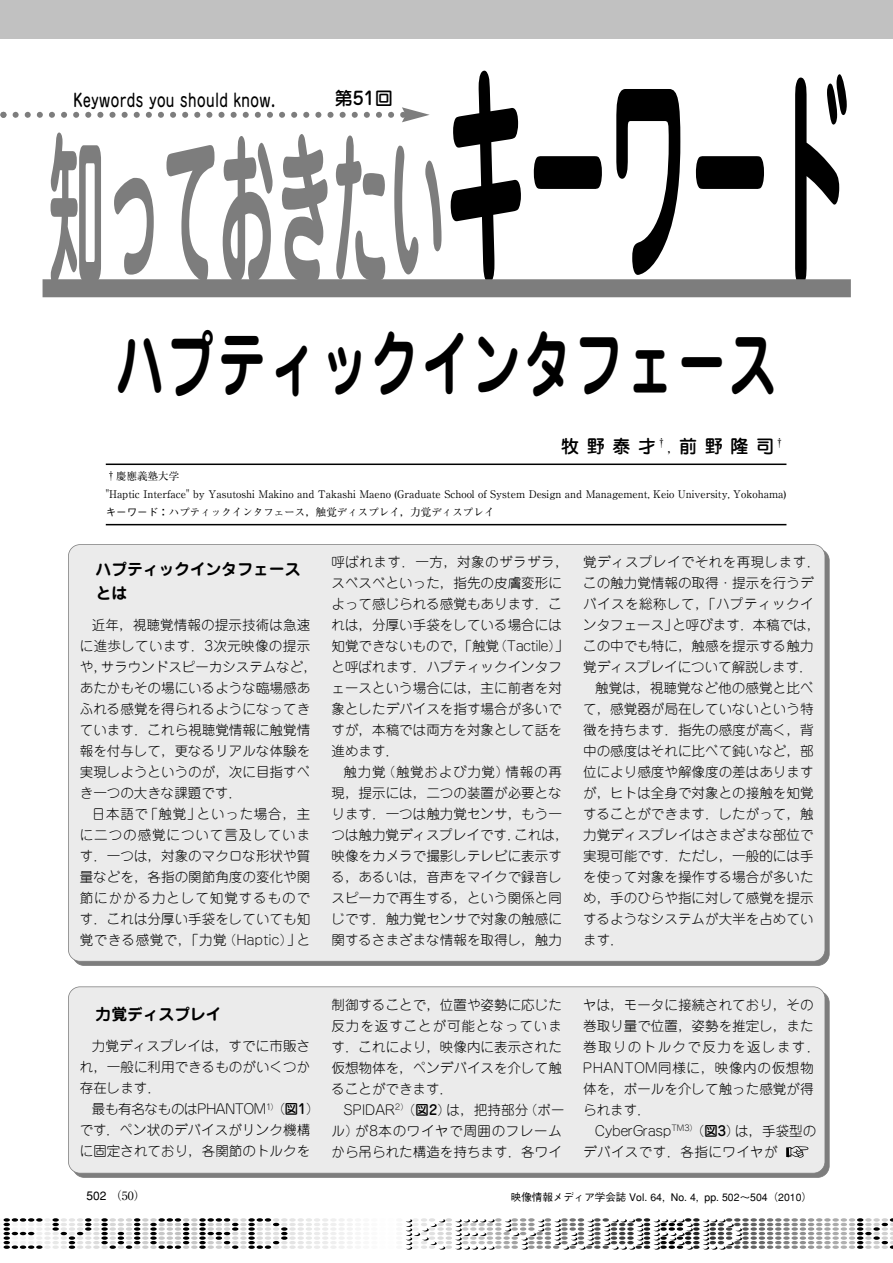
<style>
.page{position:relative;width:893px;height:1263px;background:#fff}
.page>*{position:absolute;margin:0;border:0;box-sizing:border-box;transform-origin:0 0}
.t1{font:700 166.2px "Jun 501";color:#7d7d7d;scale:.34 1}
.t2{font:700 72px "Jun 501";letter-spacing:.065em;color:#000;scale:.67 1}
.t3{font:500 18px "Jun 34";letter-spacing:.03em;color:#000;scale:.78 1}
.t4{font:500 18px "Jun 34";letter-spacing:.43em;color:#000}
.t5{font:500 18px "Jun 34";letter-spacing:.03em;color:#000}
.t6{font:700 15.75px/23.7px "Jun 501";color:#000}
.t7{font:300 13.5px/21px "Jun 101";letter-spacing:.005em;color:#000}
.t8{font:300 13.5px "Jun 101";letter-spacing:.035em;color:#000}
.t9{font:12px "Ryumin";color:#000}
.t10{font:10.5px/18px "Ryumin";color:#000}
.t11{font:500 10.5px "Gothic BBB";color:#000}
.s1{font-size:237.45px;color:#000}
.s2{font-family:"Ryumin";font-weight:400;font-size:12px}
.s3{font-family:"Gothic BBB";font-weight:500}
.s4{font-family:"Jun 34";font-weight:500}
</style>
<div class="page">
<div style="left:0;top:0;width:892px;height:38px;background:#c1c1c1"></div>
<svg style="left:3px;top:1218px;width:889px;height:32px"></svg>
<svg style="left:0;top:107px;width:429px;height:15px"></svg>
<div style="left:43px;top:279px;width:807px;height:18px;background:#7d7d7d"></div>
<hr style="left:106px;top:464px;width:680px;height:1px;background:#000">
<hr style="left:106px;top:524px;width:680px;height:1px;background:#000">
<div style="left:68px;top:545px;width:757px;height:416px;background:#ebebeb;border-radius:12px"></div>
<div style="left:68px;top:544px;width:757px;height:418px;border:2px solid #7d7d7d;border-radius:12px"></div>
<div style="left:68px;top:987px;width:757px;height:186px;background:#ebebeb;border-radius:12px"></div>
<div style="left:68px;top:986px;width:757px;height:188px;border:2px solid #7d7d7d;border-radius:12px"></div>
<svg style="left:786px;top:1146px;width:22px;height:12px"></svg>
<h1 class="t1" style="left:48px;top:148px;width:2360px">知っておきたい<span class="s1">キーワード</span></h1>
<h3 class="t3" style="left:73px;top:94px;width:260px">Keywords you should know.</h3>
<h3 class="t5" style="left:335px;top:91px;width:59px">第51回</h3>
<h2 class="t2" style="left:116px;top:337px;width:987px">ハプティックインタフェース</h2>
<h3 class="t4" style="left:561px;top:439px;width:225px">牧野泰才<sup>†</sup><span class="s2">，</span>前野隆司<sup>†</sup></h3>
<p class="t10" style="left:106px;top:468px;width:682px">†慶應義塾大学<br>"Haptic Interface" by Yasutoshi Makino and Takashi Maeno (Graduate School of System Design and Management, Keio University, Yokohama)<span class="s3">キーワード：</span>ハプティックインタフェース，触覚ディスプレイ，力覚ディスプレイ</p>
<p class="t6" style="left:96px;top:560px;width:206px">ハプティックインタフェースとは</p>
<p class="t7" style="left:80px;top:616px;width:239px;text-indent:12px">近年，視聴覚情報の提示技術は急速に進歩しています．3次元映像の提示や，サラウンドスピーカシステムなど，あたかもその場にいるような臨場感あふれる感覚を得られるようになってきています．これら視聴覚情報に触覚情報を付与して，更なるリアルな体験を実現しようというのが，次に目指すべき一つの大きな課題です．</p>
<p class="t7" style="left:80px;top:805px;width:232px;text-align:justify;text-indent:12px">日本語で「触覚」といった場合，主に二つの感覚について言及しています．一つは，対象のマクロな形状や質量などを，各指の関節角度の変化や関節にかかる力として知覚するものです．これは分厚い手袋をしていても知覚できる感覚で，「力覚（Haptic）」と</p>
<p class="t6" style="left:96px;top:1005px;width:127px">力覚ディスプレイ</p>
<p class="t7" style="left:80px;top:1037px;width:232px;text-align:justify;text-indent:12px">力覚ディスプレイは，すでに市販され，一般に利用できるものがいくつか存在します．</p>
<p class="t7" style="left:80px;top:1100px;width:241px;text-indent:12px">最も有名なものはPHANTOM<sup>1）</sup>（<span class="s4">図1</span>）です．ペン状のデバイスがリンク機構に固定されており，各関節のトルクを</p>
<p class="t7" style="left:331px;top:554px;width:239px">呼ばれます．一方，対象のザラザラ，スベスベといった，指先の皮膚変形によって感じられる感覚もあります．これは，分厚い手袋をしている場合には知覚できないもので，「触覚（Tactile）」と呼ばれます．ハプティックインタフェースという場合には，主に前者を対象としたデバイスを指す場合が多いですが，本稿では両方を対象として話を進めます．</p>
<p class="t7" style="left:331px;top:764px;width:239px;text-align:center">触力覚（触覚および力覚）情報の再<br>現，提示には，二つの装置が必要となります．一つは触力覚センサ，もう一つは触力覚ディスプレイです．これは，映像をカメラで撮影しテレビに表示する，あるいは，音声をマイクで録音しスピーカで再生する，という関係と同じです．触力覚センサで対象の触感に関するさまざまな情報を取得し，触力</p>
<p class="t8" style="left:583px;top:557px;width:239px">覚ディスプレイでそれを再現します．</p>
<p class="t7" style="left:583px;top:575px;width:232px">この触力覚情報の取得・提示を行うデ</p>
<p class="t8" style="left:583px;top:599px;width:232px">バイスを総称して，「ハプティックイ</p>
<p class="t7" style="left:583px;top:617px;width:239px">ンタフェース」と呼びます．本稿では，</p>
<p class="t7" style="left:583px;top:638px;width:232px">この中でも特に，触感を提示する触力</p>
<p class="t7" style="left:583px;top:659px;width:231px">覚ディスプレイについて解説します．</p>
<p class="t7" style="left:595px;top:680px;width:220px">触覚は，視聴覚など他の感覚と比べ</p>
<p class="t7" style="left:583px;top:701px;width:232px">て，感覚器が局在していないという特</p>
<p class="t7" style="left:583px;top:722px;width:232px">徴を持ちます．指先の感度が高く，背</p>
<p class="t7" style="left:583px;top:743px;width:232px">中の感度はそれに比べて鈍いなど，部</p>
<p class="t7" style="left:583px;top:764px;width:232px">位により感度や解像度の差はあります</p>
<p class="t7" style="left:583px;top:785px;width:232px">が，ヒトは全身で対象との接触を知覚</p>
<p class="t7" style="left:583px;top:806px;width:232px">することができます．したがって，触</p>
<p class="t7" style="left:583px;top:827px;width:232px">力覚ディスプレイはさまざまな部位で</p>
<p class="t7" style="left:583px;top:848px;width:232px">実現可能です．ただし，一般的には手</p>
<p class="t7" style="left:583px;top:869px;width:232px">を使って対象を操作する場合が多いた</p>
<p class="t7" style="left:583px;top:890px;width:232px">め，手のひらや指に対して感覚を提示</p>
<p class="t7" style="left:583px;top:911px;width:232px">するようなシステムが大半を占めてい</p>
<p class="t7" style="left:583px;top:932px;width:42px">ます．</p>
<p class="t7" style="left:331px;top:996px;width:232px;text-align:justify">制御することで，位置や姿勢に応じた反力を返すことが可能となっています．これにより，映像内に表示された仮想物体を，ペンデバイスを介して触ることができます．</p>
<p class="t7" style="left:331px;top:1101px;width:234px;text-indent:12px">SPIDAR<sup>2）</sup>（<span class="s4">図2</span>）は，把持部分（ボール）が8本のワイヤで周囲のフレームから吊られた構造を持ちます．各ワイ</p>
<p class="t7" style="left:583px;top:996px;width:239px">ヤは，モータに接続されており，その巻取り量で位置，姿勢を推定し，また巻取りのトルクで反力を返します．<br>PHANTOM同様に，映像内の仮想物体を，ボールを介して触った感覚が得られます．</p>
<p class="t7" style="left:583px;top:1122px;width:234px;text-indent:12px">CyberGrasp<sup>TM3）</sup>（<span class="s4">図3</span>）は，手袋型のデバイスです．各指にワイヤが</p>
<p class="t9" style="left:87px;top:1192px;width:61px"><span class="s3">502</span> （50）</p>
<p class="t11" style="left:511px;top:1194px;width:303px">映像情報メディア学会誌 Vol. 64, No. 4, pp. 502～504（2010）</p>
</div>
